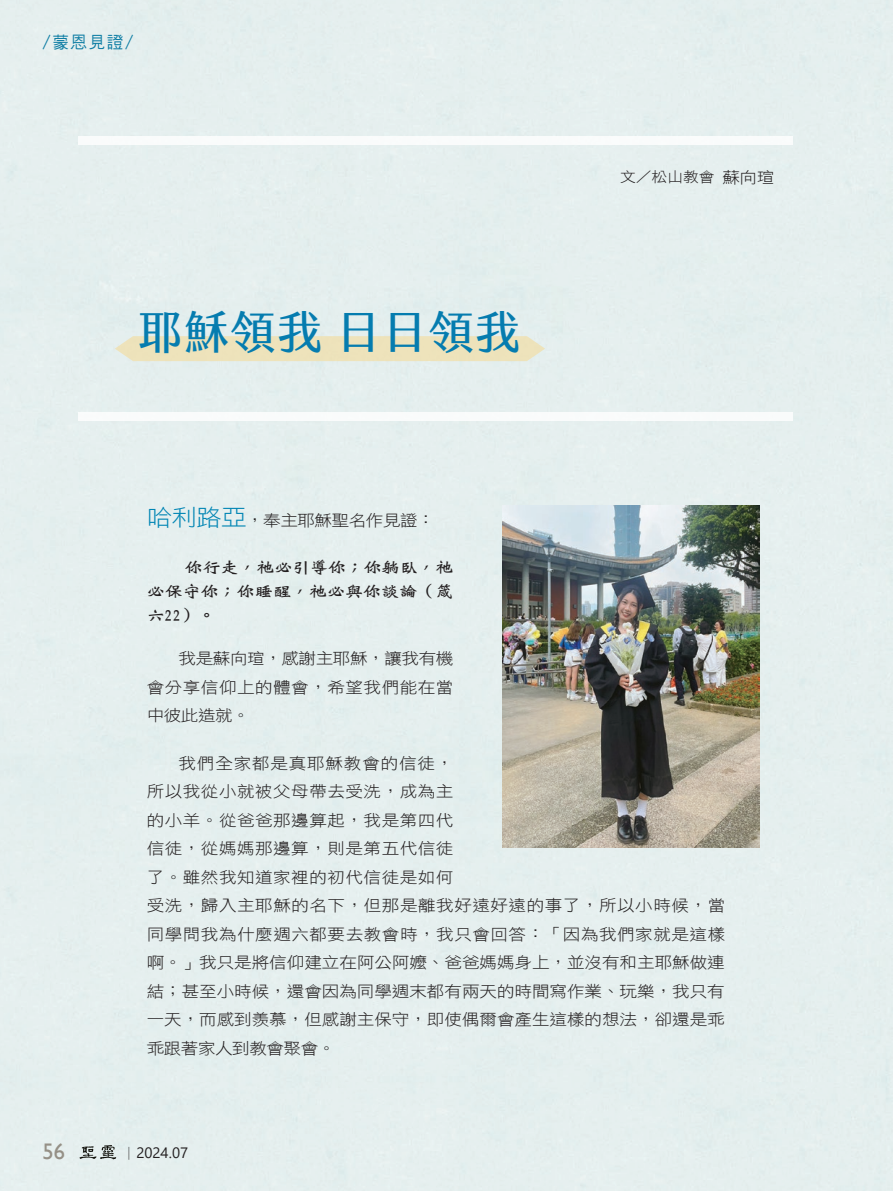
<style>
.page{position:relative;width:893px;height:1191px;background:#e5efef}
.page>*{position:absolute;margin:0;border:0;box-sizing:border-box;transform-origin:0 0}
.題目_凝書體{font:45.15px "jf jinxuan fresh 2.2 Medium";color:#057caf}
.t1{font:22.5px "Gill Sans";color:#959086}
.專欄{font:16.5px "DF Hei W5 WIN BF";color:#0e7da4}
.Normal經文{font:16.2px/24px "DF Wei Bei W7 WIN BF";color:#231f20;text-align:justify;scale:1.11 1}
.Normal-首段{font:15.75px/28.5px "DF Hei W3 WIN BF";letter-spacing:.03em;color:#231f20;text-align:justify;scale:1.11 1}
.Normal-首段-2{font:15.75px "DF Hei W3 WIN BF";letter-spacing:-.025em;color:#231f20;scale:1.11 1}
.t2{font:15px "Segoe UI";color:#231f20}
.作者{font:14.1px "DF Hei W3 WIN BF";color:#231f20;scale:1.11 1}
.s1{font-size:15.75px}
.s2{font-size:22.95px;color:#0085b4}
.s3{font-family:"Adobe Ming Std";font-weight:300}
</style>
<div class="page">
<div style="left:79px;top:136px;width:714px;height:9px;background:#fff"></div>
<div style="left:79px;top:412px;width:714px;height:9px;background:#fff"></div>
<div style="left:115px;top:336px;width:430px;height:25px;background:#ede3bb"></div>
<img style="left:503px;top:505px;width:256px;height:342px">
<svg style="left:80px;top:1145px;width:36px;height:14px"></svg>
<p class="專欄" style="left:43px;top:34px;width:92px">/蒙恩見證/</p>
<p class="題目_凝書體" style="left:137px;top:306px;width:386px">耶穌領我 日日領我</p>
<p class="作者" style="left:620px;top:170px;width:140px">文／松山教會 <span class="s1">蘇向瑄</span></p>
<p class="Normal-首段-2" style="left:147px;top:512px;width:261px"><span class="s2">哈利路亞</span>，奉主耶穌聖名作見證：</p>
<p class="Normal經文" style="left:147px;top:555px;width:278px;text-indent:38px">你行走，祂必引導你；你躺臥，祂必保守你；你睡醒，祂必與你談論（箴六22）。</p>
<p class="Normal-首段" style="left:147px;top:644px;width:278px;text-indent:32px">我是蘇向瑄，感謝主耶穌，讓我有機會分享信仰上的體會，希望我們能在當中彼此造就。</p>
<p class="Normal-首段" style="left:147px;top:748px;width:523px;text-align:left;text-indent:32px">我們全家都是真耶穌教會的信徒，<br>所以我從小就被父母帶去受洗，成為主<br>的小羊。從爸爸那邊算起，我是第四代<br>信徒，從媽媽那邊算，則是第五代信徒<br>了。雖然我知道家裡的初代信徒是如何<br>受洗，歸入主耶穌的名下，但那是離我好遠好遠的事了，所以小時候，當同學問我為什麼週六都要去教會時，我只會回答：「因為我們家就是這樣啊。」我只是將信仰建立在阿公阿嬤、爸爸媽媽身上，並沒有和主耶穌做連結；甚至小時候，還會因為同學週末都有兩天的時間寫作業、玩樂，我只有一天，而感到羨慕，但感謝主保守，即使偶爾會產生這樣的想法，卻還是乖乖跟著家人到教會聚會。</p>
<h2 class="t1" style="left:43px;top:1138px;width:24px">56</h2>
<p class="t2" style="left:121px;top:1138px;width:68px"><span class="s3">｜</span>2024.07</p>
</div>
